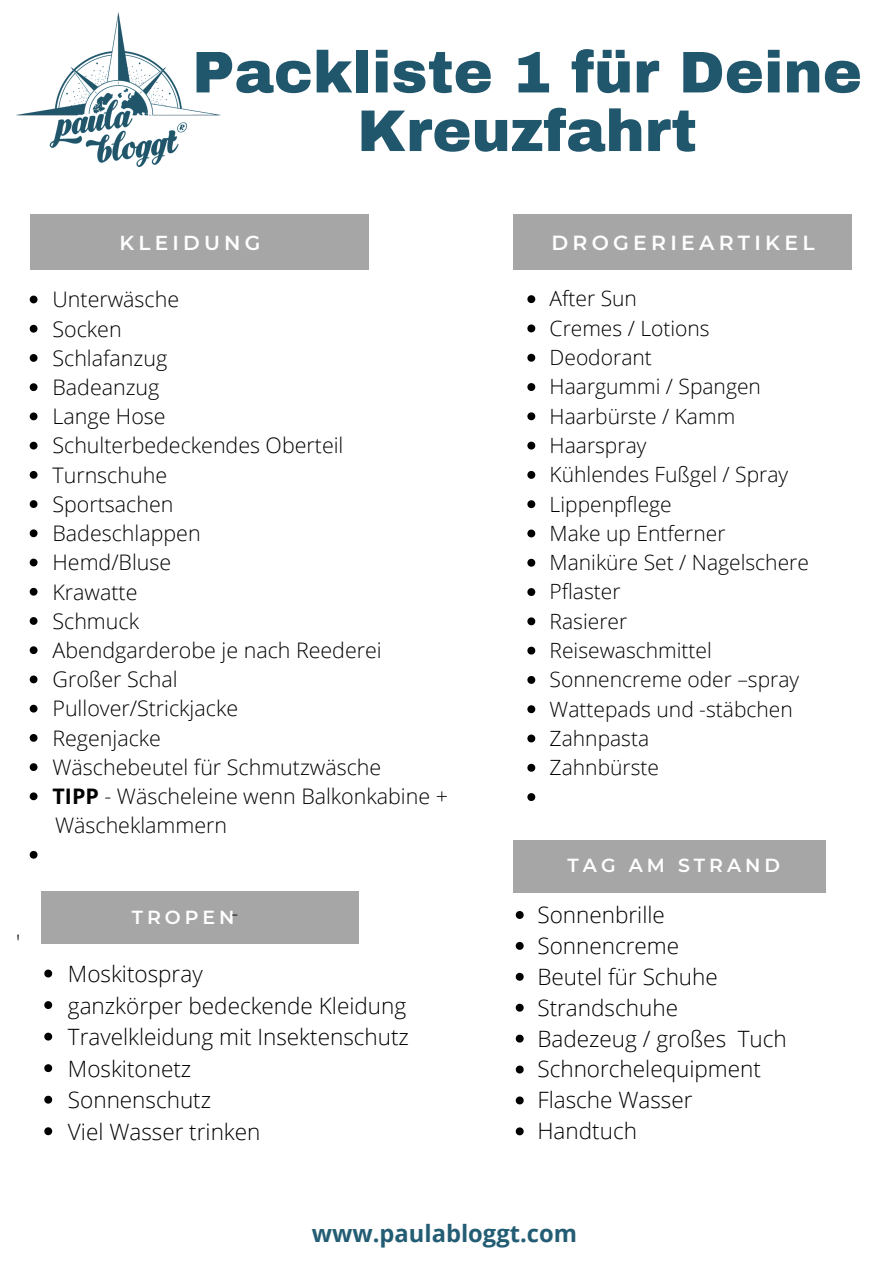
<style>
.page{position:relative;width:894px;height:1264px;background:#fff}
.page>*{position:absolute;margin:0;border:0;box-sizing:border-box;transform-origin:0 0}
.t1{font:900 58.8px/58.5px "Archivo";color:#21576d;text-align:center}
.t2{font:700 23.7px "Open Sans";color:#235d74}
.t3{font:300 22.5px "Open Sans";color:#000}
.t4{font:300 21.45px "Open Sans";color:#000}
.t5{font:300 21px "Open Sans";color:#000}
.t6{font:600 20.4px "Montserrat";letter-spacing:.21em;color:#fff}
.t7{font:600 20.25px "Montserrat";letter-spacing:.21em;color:#fff}
.t8{font:600 18.9px "Montserrat";letter-spacing:.21em;color:#fff}
.s1{font-weight:700}
</style>
<div class="page">
<div style="left:31px;top:215px;width:337px;height:55px;background:#a6a6a6"></div>
<img style="left:16px;top:13px;width:204px;height:153px">
<div style="left:513px;top:215px;width:338px;height:55px;background:#a6a6a6"></div>
<div style="left:41px;top:891px;width:317px;height:52px;background:#a6a6a6"></div>
<svg style="left:30px;top:295px;width:7px;height:8px"></svg>
<svg style="left:30px;top:325px;width:7px;height:7px"></svg>
<svg style="left:30px;top:354px;width:7px;height:8px"></svg>
<svg style="left:30px;top:383px;width:7px;height:8px"></svg>
<svg style="left:30px;top:412px;width:7px;height:8px"></svg>
<svg style="left:30px;top:442px;width:7px;height:7px"></svg>
<svg style="left:30px;top:471px;width:7px;height:8px"></svg>
<svg style="left:30px;top:500px;width:7px;height:8px"></svg>
<svg style="left:30px;top:529px;width:7px;height:8px"></svg>
<svg style="left:30px;top:558px;width:7px;height:8px"></svg>
<svg style="left:30px;top:588px;width:7px;height:7px"></svg>
<svg style="left:30px;top:617px;width:7px;height:8px"></svg>
<svg style="left:30px;top:646px;width:7px;height:8px"></svg>
<svg style="left:30px;top:675px;width:7px;height:8px"></svg>
<svg style="left:30px;top:704px;width:7px;height:8px"></svg>
<svg style="left:30px;top:734px;width:7px;height:7px"></svg>
<svg style="left:30px;top:763px;width:7px;height:8px"></svg>
<svg style="left:30px;top:792px;width:7px;height:8px"></svg>
<svg style="left:30px;top:850px;width:7px;height:8px"></svg>
<div style="left:513px;top:840px;width:312px;height:52px;background:#a6a6a6"></div>
<svg style="left:44px;top:969px;width:8px;height:8px"></svg>
<svg style="left:44px;top:1001px;width:8px;height:8px"></svg>
<svg style="left:44px;top:1032px;width:8px;height:8px"></svg>
<svg style="left:44px;top:1064px;width:8px;height:8px"></svg>
<svg style="left:44px;top:1095px;width:8px;height:8px"></svg>
<svg style="left:44px;top:1127px;width:8px;height:8px"></svg>
<svg style="left:515px;top:911px;width:8px;height:7px"></svg>
<svg style="left:515px;top:941px;width:8px;height:8px"></svg>
<svg style="left:515px;top:972px;width:8px;height:8px"></svg>
<svg style="left:515px;top:1003px;width:8px;height:8px"></svg>
<svg style="left:515px;top:1034px;width:8px;height:8px"></svg>
<svg style="left:515px;top:1065px;width:8px;height:8px"></svg>
<svg style="left:515px;top:1096px;width:8px;height:8px"></svg>
<svg style="left:515px;top:1127px;width:8px;height:8px"></svg>
<svg style="left:527px;top:295px;width:8px;height:8px"></svg>
<svg style="left:527px;top:324px;width:8px;height:8px"></svg>
<svg style="left:527px;top:354px;width:8px;height:8px"></svg>
<svg style="left:527px;top:383px;width:8px;height:8px"></svg>
<svg style="left:527px;top:412px;width:8px;height:8px"></svg>
<svg style="left:527px;top:441px;width:8px;height:8px"></svg>
<svg style="left:527px;top:471px;width:8px;height:8px"></svg>
<svg style="left:527px;top:500px;width:8px;height:8px"></svg>
<svg style="left:527px;top:529px;width:8px;height:8px"></svg>
<svg style="left:527px;top:559px;width:8px;height:7px"></svg>
<svg style="left:527px;top:588px;width:8px;height:8px"></svg>
<svg style="left:527px;top:617px;width:8px;height:8px"></svg>
<svg style="left:527px;top:646px;width:8px;height:8px"></svg>
<svg style="left:527px;top:676px;width:8px;height:8px"></svg>
<svg style="left:527px;top:705px;width:8px;height:8px"></svg>
<svg style="left:527px;top:734px;width:8px;height:8px"></svg>
<svg style="left:527px;top:763px;width:8px;height:8px"></svg>
<svg style="left:527px;top:793px;width:8px;height:8px"></svg>
<p class="t4" style="left:16px;top:927px;width:6px">'</p>
<p class="t1" style="left:192px;top:44px;width:671px">Packliste 1 für Deine<br>Kreuzfahrt</p>
<p class="t7" style="left:119px;top:230px;width:142px">KLEIDUNG</p>
<p class="t6" style="left:551px;top:230px;width:265px">DROGERIEARTIKEL</p>
<p class="t4" style="left:52px;top:284px;width:128px">Unterwäsche</p>
<p class="t4" style="left:52px;top:313px;width:71px">Socken</p>
<p class="t4" style="left:52px;top:343px;width:116px">Schlafanzug</p>
<p class="t4" style="left:52px;top:372px;width:108px">Badeanzug</p>
<p class="t4" style="left:52px;top:401px;width:115px">Lange Hose</p>
<p class="t4" style="left:52px;top:430px;width:292px">Schulterbedeckendes Oberteil</p>
<p class="t4" style="left:52px;top:460px;width:116px">Turnschuhe</p>
<p class="t4" style="left:52px;top:489px;width:122px">Sportsachen</p>
<p class="t4" style="left:52px;top:518px;width:150px">Badeschlappen</p>
<p class="t4" style="left:52px;top:547px;width:120px">Hemd/Bluse</p>
<p class="t4" style="left:52px;top:576px;width:86px">Krawatte</p>
<p class="t4" style="left:52px;top:606px;width:88px">Schmuck</p>
<p class="t4" style="left:52px;top:635px;width:330px">Abendgarderobe je nach Reederei</p>
<p class="t4" style="left:52px;top:664px;width:127px">Großer Schal</p>
<p class="t4" style="left:52px;top:693px;width:187px">Pullover/Strickjacke</p>
<p class="t4" style="left:52px;top:722px;width:110px">Regenjacke</p>
<p class="t4" style="left:52px;top:752px;width:330px">Wäschebeutel für Schmutzwäsche</p>
<p class="t4" style="left:52px;top:781px;width:397px"><span class="s1">TIPP</span> - Wäscheleine wenn Balkonkabine +</p>
<p class="t4" style="left:55px;top:810px;width:173px">Wäscheklammern</p>
<p class="t8" style="left:132px;top:905px;width:104px">TROPEN</p>
<p class="t4" style="left:231px;top:898px;width:8px">-</p>
<p class="t3" style="left:68px;top:957px;width:136px">Moskitospray</p>
<p class="t3" style="left:68px;top:989px;width:339px">ganzkörper bedeckende Kleidung</p>
<p class="t3" style="left:68px;top:1021px;width:342px">Travelkleidung mit Insektenschutz</p>
<p class="t3" style="left:68px;top:1052px;width:125px">Moskitonetz</p>
<p class="t3" style="left:68px;top:1084px;width:145px">Sonnenschutz</p>
<p class="t3" style="left:68px;top:1115px;width:194px">Viel Wasser trinken</p>
<p class="t5" style="left:549px;top:284px;width:89px">After Sun</p>
<p class="t5" style="left:549px;top:313px;width:162px">Cremes / Lotions</p>
<p class="t5" style="left:549px;top:342px;width:104px">Deodorant</p>
<p class="t5" style="left:549px;top:372px;width:213px">Haargummi / Spangen</p>
<p class="t5" style="left:549px;top:401px;width:187px">Haarbürste / Kamm</p>
<p class="t5" style="left:549px;top:430px;width:98px">Haarspray</p>
<p class="t5" style="left:549px;top:460px;width:240px">Kühlendes Fußgel / Spray</p>
<p class="t5" style="left:549px;top:489px;width:124px">Lippenpflege</p>
<p class="t5" style="left:549px;top:518px;width:177px">Make up Entferner</p>
<p class="t5" style="left:549px;top:547px;width:261px">Maniküre Set / Nagelschere</p>
<p class="t5" style="left:549px;top:577px;width:72px">Pflaster</p>
<p class="t5" style="left:549px;top:606px;width:79px">Rasierer</p>
<p class="t5" style="left:549px;top:635px;width:164px">Reisewaschmittel</p>
<p class="t5" style="left:549px;top:664px;width:251px">Sonnencreme oder –spray</p>
<p class="t5" style="left:549px;top:694px;width:245px">Wattepads und -stäbchen</p>
<p class="t5" style="left:549px;top:723px;width:101px">Zahnpasta</p>
<p class="t5" style="left:549px;top:752px;width:111px">Zahnbürste</p>
<p class="t8" style="left:567px;top:854px;width:214px">TAG AM STRAND</p>
<p class="t3" style="left:537px;top:898px;width:129px">Sonnenbrille</p>
<p class="t3" style="left:537px;top:929px;width:143px">Sonnencreme</p>
<p class="t3" style="left:537px;top:960px;width:182px">Beutel für Schuhe</p>
<p class="t3" style="left:537px;top:991px;width:142px">Strandschuhe</p>
<p class="t3" style="left:537px;top:1022px;width:251px">Badezeug / großes Tuch</p>
<p class="t3" style="left:537px;top:1053px;width:225px">Schnorchelequipment</p>
<p class="t3" style="left:537px;top:1084px;width:157px">Flasche Wasser</p>
<p class="t3" style="left:537px;top:1115px;width:101px">Handtuch</p>
<p class="t2" style="left:312px;top:1216px;width:266px">www.paulabloggt.com</p>
</div>
